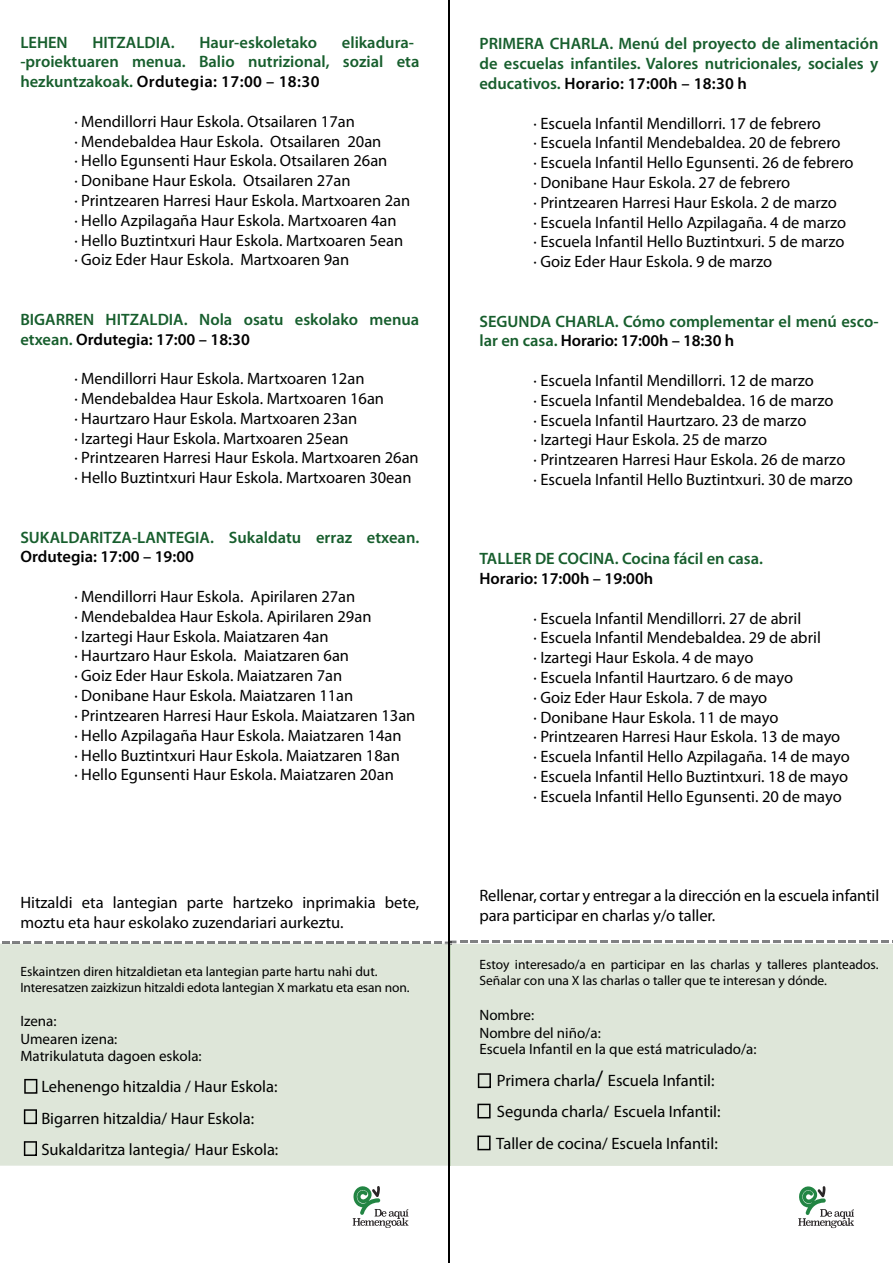
<style>
.page{position:relative;width:893px;height:1263px;background:#fff}
.page>*{position:absolute;margin:0;border:0;box-sizing:border-box;transform-origin:0 0}
.t1{font:16.5px/19.8px "Myriad Pro";color:#000}
.t2{font:600 16.5px/19.8px "Myriad Pro";color:#175e2d}
.t3{font:600 16.5px "Myriad Pro";color:#000}
.t4{font:15px/18px "Myriad Pro";color:#000}
.t5{font:13.5px/16.2px "Myriad Pro";color:#000}
.s1{color:#000}
.s2{font-size:22.5px}
</style>
<div class="page">
<div style="left:451px;top:945px;width:442px;height:221px;background:#dee6d9"></div>
<div style="left:0;top:944px;width:448px;height:222px;background:#dee6d9"></div>
<hr style="left:450px;top:944px;width:1px;height:222px;background:#c2d3ba">
<svg style="left:798px;top:1186px;width:56px;height:42px"></svg>
<svg style="left:353px;top:1186px;width:56px;height:42px"></svg>
<svg style="left:2px;top:940px;width:891px;height:5px"></svg>
<svg style="left:24px;top:1079px;width:13px;height:15px"></svg>
<svg style="left:24px;top:1109px;width:13px;height:15px"></svg>
<svg style="left:24px;top:1141px;width:13px;height:15px"></svg>
<svg style="left:478px;top:1073px;width:13px;height:15px"></svg>
<svg style="left:477px;top:1104px;width:14px;height:14px"></svg>
<svg style="left:477px;top:1135px;width:14px;height:15px"></svg>
<hr style="left:448px;top:0;width:2px;height:1263px;background:#000">
<p class="t2" style="left:20px;top:32px;width:401px;text-indent:322px">elikadura--proiektuaren menua. Balio nutrizional, sozial eta hezkuntzakoak. <span class="s1">Ordutegia: 17:00 – 18:30</span></p>
<p class="t1" style="left:74px;top:111px;width:337px">· Mendillorri Haur Eskola. Otsailaren 17an<br>· Mendebaldea Haur Eskola. Otsailaren 20an<br>· Hello Egunsenti Haur Eskola. Otsailaren 26an<br>· Donibane Haur Eskola. Otsailaren 27an<br>· Printzearen Harresi Haur Eskola. Martxoaren 2an · Hello Azpilagaña Haur Eskola. Martxoaren 4an<br>· Hello Buztintxuri Haur Eskola. Martxoaren 5ean · Goiz Eder Haur Eskola. Martxoaren 9an</p>
<p class="t2" style="left:20px;top:32px;width:49px">LEHEN</p>
<p class="t2" style="left:93px;top:32px;width:84px">HITZALDIA.</p>
<p class="t2" style="left:199px;top:32px;width:119px">Haur-eskoletako</p>
<p class="t2" style="left:20px;top:309px;width:400px">BIGARREN HITZALDIA. Nola osatu eskolako menua etxean. <span class="s1">Ordutegia: 17:00 – 18:30</span></p>
<p class="t1" style="left:74px;top:369px;width:346px">· Mendillorri Haur Eskola. Martxoaren 12an<br>· Mendebaldea Haur Eskola. Martxoaren 16an<br>· Haurtzaro Haur Eskola. Martxoaren 23an<br>· Izartegi Haur Eskola. Martxoaren 25ean<br>· Printzearen Harresi Haur Eskola. Martxoaren 26an · Hello Buztintxuri Haur Eskola. Martxoaren 30ean</p>
<p class="t2" style="left:20px;top:527px;width:400px">SUKALDARITZA-LANTEGIA. Sukaldatu erraz etxean.</p>
<p class="t3" style="left:20px;top:546px;width:175px">Ordutegia: 17:00 – 19:00</p>
<p class="t1" style="left:74px;top:586px;width:343px">· Mendillorri Haur Eskola. Apirilaren 27an<br>· Mendebaldea Haur Eskola. Apirilaren 29an<br>· Izartegi Haur Eskola. Maiatzaren 4an<br>· Haurtzaro Haur Eskola. Maiatzaren 6an<br>· Goiz Eder Haur Eskola. Maiatzaren 7an<br>· Donibane Haur Eskola. Maiatzaren 11an<br>· Printzearen Harresi Haur Eskola. Maiatzaren 13an · Hello Azpilagaña Haur Eskola. Maiatzaren 14an<br>· Hello Buztintxuri Haur Eskola. Maiatzaren 18an<br>· Hello Egunsenti Haur Eskola. Maiatzaren 20an</p>
<p class="t1" style="left:20px;top:892px;width:400px">Hitzaldi eta lantegian parte hartzeko inprimakia bete, moztu eta haur eskolako zuzendariari aurkeztu.</p>
<p class="t5" style="left:20px;top:963px;width:391px">Eskaintzen diren hitzaldietan eta lantegian parte hartu nahi dut.<br>Interesatzen zaizkizun hitzaldi edota lantegian X markatu eta esan non.</p>
<p class="t4" style="left:20px;top:1012px;width:98px">Izena:<br>Umearen izena:</p>
<p class="t4" style="left:20px;top:1046px;width:183px">Matrikulatuta dagoen eskola:</p>
<p class="t1" style="left:41px;top:1070px;width:239px;line-height:31.5px">Lehenengo hitzaldia / Haur Eskola:<br>Bigarren hitzaldia/ Haur Eskola:<br>Sukaldaritza lantegia/ Haur Eskola:</p>
<p class="t2" style="left:479px;top:33px;width:401px;text-align:justify">PRIMERA CHARLA. Menú del proyecto de alimentación de escuelas infantiles. Valores nutricionales, sociales y educativos. <span class="s1">Horario: 17:00h – 18:30 h</span></p>
<p class="t1" style="left:533px;top:113px;width:322px">· Escuela Infantil Mendillorri. 17 de febrero<br>· Escuela Infantil Mendebaldea. 20 de febrero<br>· Escuela Infantil Hello Egunsenti. 26 de febrero · Donibane Haur Eskola. 27 de febrero<br>· Printzearen Harresi Haur Eskola. 2 de marzo<br>· Escuela Infantil Hello Azpilagaña. 4 de marzo · Escuela Infantil Hello Buztintxuri. 5 de marzo<br>· Goiz Eder Haur Eskola. 9 de marzo</p>
<p class="t2" style="left:479px;top:311px;width:401px">SEGUNDA CHARLA. Cómo complementar el menú esco&shy;lar en casa. <span class="s1">Horario: 17:00h – 18:30 h</span></p>
<p class="t1" style="left:533px;top:370px;width:321px">· Escuela Infantil Mendillorri. 12 de marzo<br>· Escuela Infantil Mendebaldea. 16 de marzo<br>· Escuela Infantil Haurtzaro. 23 de marzo<br>· Izartegi Haur Eskola. 25 de marzo<br>· Printzearen Harresi Haur Eskola. 26 de marzo · Escuela Infantil Hello Buztintxuri. 30 de marzo</p>
<p class="t2" style="left:479px;top:548px;width:285px">TALLER DE COCINA. Cocina fácil en casa.</p>
<p class="t3" style="left:479px;top:568px;width:175px">Horario: 17:00h – 19:00h</p>
<p class="t1" style="left:533px;top:608px;width:318px">· Escuela Infantil Mendillorri. 27 de abril<br>· Escuela Infantil Mendebaldea. 29 de abril<br>· Izartegi Haur Eskola. 4 de mayo<br>· Escuela Infantil Haurtzaro. 6 de mayo<br>· Goiz Eder Haur Eskola. 7 de mayo<br>· Donibane Haur Eskola. 11 de mayo<br>· Printzearen Harresi Haur Eskola. 13 de mayo<br>· Escuela Infantil Hello Azpilagaña. 14 de mayo · Escuela Infantil Hello Buztintxuri. 18 de mayo · Escuela Infantil Hello Egunsenti. 20 de mayo</p>
<p class="t1" style="left:479px;top:885px;width:401px">Rellenar, cortar y entregar a la dirección en la escuela infantil para participar en charlas y/o taller.</p>
<p class="t5" style="left:479px;top:956px;width:400px">Estoy interesado/a en participar en las charlas y talleres planteados.<br>Señalar con una X las charlas o taller que te interesan y dónde.</p>
<p class="t4" style="left:479px;top:1005px;width:123px">Nombre:<br>Nombre del niño/a:</p>
<p class="t4" style="left:479px;top:1040px;width:279px">Escuela Infantil en la que está matriculado/a:</p>
<p class="t1" style="left:496px;top:1064px;width:226px;line-height:31.5px">Primera charla<span class="s2">/</span> Escuela Infantil:<br>Segunda charla/ Escuela Infantil:<br>Taller de cocina/ Escuela Infantil:</p>
</div>
